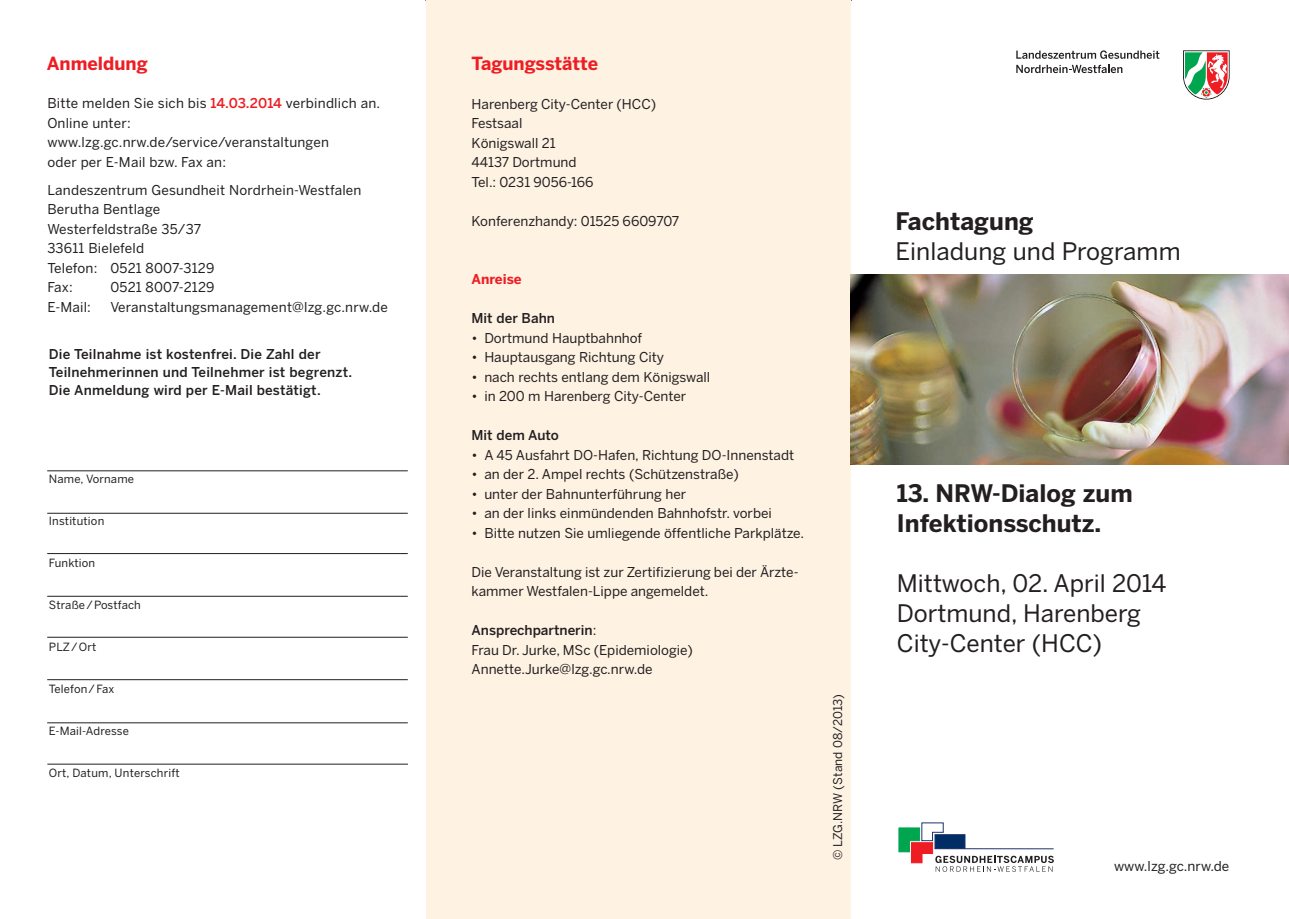
<style>
.page{position:relative;width:1289px;height:919px;background:#fff}
.page>*{position:absolute;margin:0;border:0;box-sizing:border-box;transform-origin:0 0}
.t1{font:24px/30px "Benton Sans";color:#231f20}
.t2{font:700 24px/30px "Benton Sans";color:#231f20}
.t3{font:700 18px "Benton Sans";color:#ee1d23}
.t4{font:13.5px/19.5px "Benton Sans";color:#231f20}
.t5{font:500 13.5px/18px "Benton Sans";letter-spacing:.015em;color:#231f20}
.t6{font:700 13.5px "Benton Sans";color:#ee1d23}
.t7{font:12px "Benton Sans";letter-spacing:.005em;color:#231f20}
.t8{font:11.25px "Benton Sans";letter-spacing:.015em;color:#231f20}
.s1{font-weight:500;color:#ee1d23}
.s2{font-weight:500}
</style>
<div class="page">
<svg style="left:1183px;top:50px;width:46px;height:50px"></svg>
<svg style="left:1016px;top:50px;width:143px;height:9px"></svg>
<svg style="left:1016px;top:65px;width:106px;height:8px"></svg>
<div style="left:426px;top:0;width:424px;height:918px;background:#fef2e3"></div>
<hr style="left:47px;top:553px;width:361px;height:1px;background:#231f20">
<hr style="left:47px;top:513px;width:361px;height:1px;background:#231f20">
<hr style="left:47px;top:470px;width:361px;height:1px;background:#231f20">
<hr style="left:47px;top:679px;width:361px;height:1px;background:#231f20">
<hr style="left:47px;top:637px;width:361px;height:1px;background:#231f20">
<hr style="left:47px;top:722px;width:361px;height:1px;background:#231f20">
<hr style="left:47px;top:596px;width:361px;height:1px;background:#231f20">
<hr style="left:47px;top:763px;width:361px;height:1px;background:#231f20">
<img style="left:850px;top:274px;width:438px;height:190px">
<svg style="left:898px;top:822px;width:155px;height:49px"></svg>
<hr style="left:934px;top:848px;width:119px;height:1px;background:#1e336a">
<h2 class="t3" style="left:47px;top:52px;width:102px">Anmeldung</h2>
<p class="t4" style="left:47px;top:93px;width:334px">Bitte melden Sie sich bis <span class="s1">14.03.2014</span> verbindlich an.<br>Online unter: www.lzg.gc.nrw.de/service/veranstaltungen<br>oder per E-Mail bzw. Fax an:</p>
<p class="t4" style="left:47px;top:180px;width:315px">Landeszentrum Gesundheit Nordrhein-Westfalen<br>Berutha Bentlage<br>Westerfeldstraße 35/37<br>33611 Bielefeld<br>Telefon: 0521 8007-3129<br>Fax:</p>
<p class="t4" style="left:110px;top:277px;width:106px">0521 8007-2129</p>
<p class="t4" style="left:47px;top:297px;width:45px">E-Mail:</p>
<p class="t4" style="left:110px;top:297px;width:279px">Veranstaltungsmanagement@lzg.gc.nrw.de</p>
<p class="t5" style="left:49px;top:345px;width:305px">Die Teilnahme ist kostenfrei. Die Zahl der<br>Teilnehmerinnen und Teilnehmer ist begrenzt.<br>Die Anmeldung wird per E-Mail bestätigt.</p>
<p class="t8" style="left:49px;top:471px;width:87px">Name, Vorname</p>
<p class="t8" style="left:49px;top:513px;width:57px">Institution</p>
<p class="t8" style="left:49px;top:555px;width:48px">Funktion</p>
<p class="t8" style="left:49px;top:597px;width:94px">Straße/Postfach</p>
<p class="t8" style="left:49px;top:639px;width:49px">PLZ/Ort</p>
<p class="t8" style="left:49px;top:682px;width:67px">Telefon/Fax</p>
<p class="t8" style="left:49px;top:724px;width:82px">E-Mail-Adresse</p>
<p class="t8" style="left:49px;top:766px;width:132px">Ort, Datum, Unterschrift</p>
<h2 class="t3" style="left:471px;top:52px;width:128px">Tagungsstätte</h2>
<p class="t4" style="left:471px;top:94px;width:186px">Harenberg City-Center (HCC)<br>Festsaal<br>Königswall 21<br>44137 Dortmund<br>Tel.: 0231 9056-166</p>
<p class="t4" style="left:471px;top:211px;width:209px">Konferenzhandy: 01525 6609707</p>
<p class="t6" style="left:471px;top:271px;width:52px">Anreise</p>
<p class="t5" style="left:471px;top:309px;width:85px">Mit der Bahn</p>
<p class="t4" style="left:471px;top:328px;width:172px">• Dortmund Hauptbahnhof</p>
<p class="t4" style="left:471px;top:347px;width:194px">• Hauptausgang Richtung City</p>
<p class="t4" style="left:471px;top:367px;width:240px">• nach rechts entlang dem Königswall</p>
<p class="t4" style="left:471px;top:386px;width:216px">• in 200 m Harenberg City-Center</p>
<p class="t5" style="left:471px;top:426px;width:89px">Mit dem Auto</p>
<p class="t4" style="left:471px;top:445px;width:324px">• A 45 Ausfahrt DO-Hafen, Richtung DO-Innenstadt</p>
<p class="t4" style="left:471px;top:464px;width:269px">• an der 2. Ampel rechts (Schützenstraße)</p>
<p class="t4" style="left:471px;top:484px;width:216px">• unter der Bahnunterführung her</p>
<p class="t4" style="left:471px;top:503px;width:302px">• an der links einmündenden Bahnhofstr. vorbei</p>
<p class="t4" style="left:471px;top:523px;width:334px">• Bitte nutzen Sie umliegende öffentliche Parkplätze.</p>
<p class="t4" style="left:471px;top:562px;width:328px">Die Veranstaltung ist zur Zertifizierung bei der Ärzte&shy;kammer Westfalen-Lippe angemeldet.</p>
<p class="t4" style="left:471px;top:620px;width:223px"><span class="s2">Ansprechpartnerin</span>:<br>Frau Dr. Jurke, MSc (Epidemiologie)<br>Annette.Jurke@lzg.gc.nrw.de</p>
<p class="t7" style="left:830px;top:860px;width:168px;rotate:-90deg">© LZG.NRW (Stand 08/2013)</p>
<h1 class="t2" style="left:895px;top:206px;width:140px">Fachtagung</h1>
<h1 class="t1" style="left:895px;top:236px;width:287px">Einladung und Programm</h1>
<h1 class="t2" style="left:896px;top:478px;width:237px">13. NRW-Dialog zum<br>Infektionsschutz.</h1>
<h1 class="t1" style="left:896px;top:568px;width:271px">Mittwoch, 02. April 2014<br>Dortmund, Harenberg<br>City-Center (HCC)</h1>
<p class="t4" style="left:1113px;top:856px;width:117px">www.lzg.gc.nrw.de</p>
</div>
